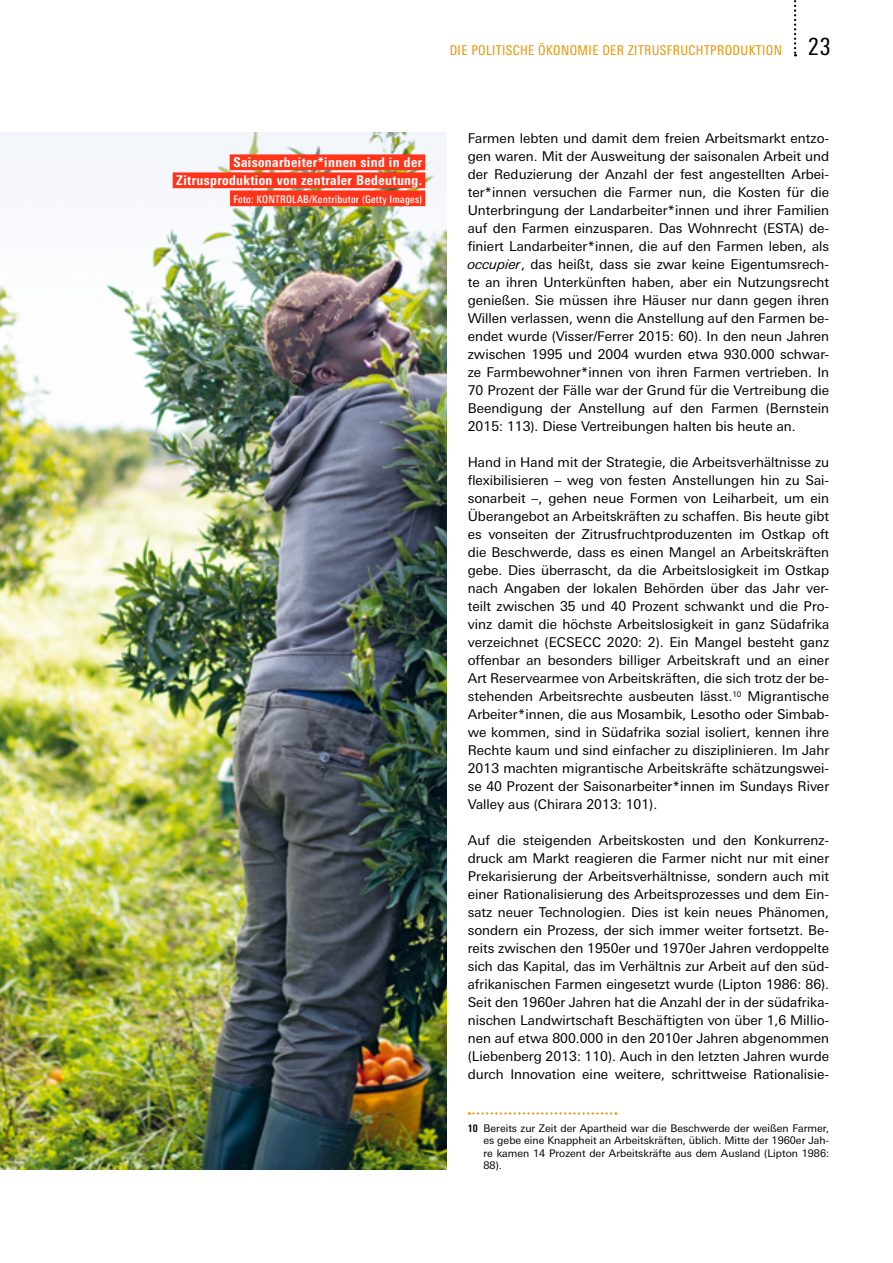
<style>
.page{position:relative;width:893px;height:1263px;background:#fff}
.page>*{position:absolute;margin:0;border:0;box-sizing:border-box;transform-origin:0 0}
.t1{font:condensed 24px "Linotype Univers";color:#000}
.t2{font:13.5px/18px "Linotype Univers Basic";color:#000;text-align:justify}
.t3{font:800 condensed 13.5px/18px "Linotype Univers";letter-spacing:.03em;color:#fff;text-align:right}
.t4{font:condensed 13.5px "Linotype Univers";letter-spacing:.03em;color:#f39200}
.t5{font:10.5px/12.6px "Linotype Univers Basic";color:#000;text-align:justify}
.t6{font:500 condensed 10.5px "Linotype Univers";letter-spacing:.02em;color:#fff}
.s1{font-style:italic}
.s2{font-family:"Linotype Univers";font-weight:700;font-stretch:condensed}
</style>
<div class="page">
<svg style="left:794px;top:0;width:2px;height:56px"></svg>
<svg style="left:469px;top:1112px;width:147px;height:2px"></svg>
<img style="left:0;top:133px;width:446px;height:1036px">
<div style="left:230px;top:154px;width:195px;height:16px;background:#ff3319"></div>
<div style="left:173px;top:172px;width:252px;height:16px;background:#ff3319"></div>
<div style="left:230px;top:190px;width:195px;height:16px;background:#ff3319"></div>
<p class="t4" style="left:450px;top:43px;width:334px">DIE POLITISCHE ÖKONOMIE DER ZITRUSFRUCHTPRODUKTION</p>
<h1 class="t1" style="left:808px;top:33px;width:24px">23</h1>
<p class="t3" style="left:176px;top:153px;width:247px">Saisonarbeiter*innen sind in der<br>Zitrusproduktion von zentraler Bedeutung.</p>
<p class="t6" style="left:233px;top:193px;width:190px">Foto: KONTROLAB/Kontributor (Getty Images)</p>
<p class="t2" style="left:468px;top:129px;width:363px">Farmen lebten und damit dem freien Arbeitsmarkt entzo&shy;gen waren. Mit der Ausweitung der saisonalen Arbeit und der Reduzierung der Anzahl der fest angestellten Arbei&shy;ter*innen versuchen die Farmer nun, die Kosten für die Unterbringung der Landarbeiter*innen und ihrer Familien auf den Farmen einzusparen. Das Wohnrecht (ESTA) de&shy;finiert Landarbeiter*innen, die auf den Farmen leben, als <span class="s1">occupier</span>, das heißt, dass sie zwar keine Eigentumsrech&shy;te an ihren Unterkünften haben, aber ein Nutzungsrecht genießen. Sie müssen ihre Häuser nur dann gegen ihren Willen verlassen, wenn die Anstellung auf den Farmen be&shy;endet wurde (Visser/Ferrer 2015: 60). In den neun Jahren zwischen 1995 und 2004 wurden etwa 930.000 schwar&shy;ze Farmbewohner*innen von ihren Farmen vertrieben. In 70 Prozent der Fälle war der Grund für die Vertreibung die Beendigung der Anstellung auf den Farmen (Bernstein 2015: 113). Diese Vertreibungen halten bis heute an.</p>
<p class="t2" style="left:468px;top:453px;width:363px">Hand in Hand mit der Strategie, die Arbeitsverhältnisse zu flexibilisieren – weg von festen Anstellungen hin zu Sai&shy;sonarbeit –, gehen neue Formen von Leiharbeit, um ein Überangebot an Arbeitskräften zu schaffen. Bis heute gibt es vonseiten der Zitrusfruchtproduzenten im Ostkap oft die Beschwerde, dass es einen Mangel an Arbeitskräften gebe. Dies überrascht, da die Arbeitslosigkeit im Ostkap nach Angaben der lokalen Behörden über das Jahr ver&shy;teilt zwischen 35 und 40 Prozent schwankt und die Pro&shy;vinz damit die höchste Arbeitslosigkeit in ganz Südafrika verzeichnet (ECSECC 2020: 2). Ein Mangel besteht ganz offenbar an besonders billiger Arbeitskraft und an einer Art Reservearmee von Arbeitskräften, die sich trotz der be&shy;stehenden Arbeitsrechte ausbeuten lässt.<sup>10</sup> Migrantische Arbeiter*innen, die aus Mosambik, Lesotho oder Simbab&shy;we kommen, sind in Südafrika sozial isoliert, kennen ihre Rechte kaum und sind einfacher zu disziplinieren. Im Jahr 2013 machten migrantische Arbeitskräfte schätzungswei&shy;se 40 Prozent der Saisonarbeiter*innen im Sundays River Valley aus (Chirara 2013: 101).</p>
<p class="t2" style="left:468px;top:831px;width:363px">Auf die steigenden Arbeitskosten und den Konkurrenz&shy;druck am Markt reagieren die Farmer nicht nur mit einer Prekarisierung der Arbeitsverhältnisse, sondern auch mit einer Rationalisierung des Arbeitsprozesses und dem Ein&shy;satz neuer Technologien. Dies ist kein neues Phänomen, sondern ein Prozess, der sich immer weiter fortsetzt. Be&shy;reits zwischen den 1950er und 1970er Jahren verdoppelte sich das Kapital, das im Verhältnis zur Arbeit auf den süd&shy;afrikanischen Farmen eingesetzt wurde (Lipton 1986: 86).<br>Seit den 1960er Jahren hat die Anzahl der in der südafrika&shy;nischen Landwirtschaft Beschäftigten von über 1,6 Millio&shy;nen auf etwa 800.000 in den 2010er Jahren abgenommen (Liebenberg 2013: 110). Auch in den letzten Jahren wurde durch Innovation eine weitere, schrittweise Rationalisie-</p>
<p class="t5" style="left:483px;top:1121px;width:347px;text-indent:-16px"><span class="s2">10</span> Bereits zur Zeit der Apartheid war die Beschwerde der weißen Farmer, es gebe eine Knappheit an Arbeitskräften, üblich. Mitte der 1960er Jah&shy;re kamen 14 Prozent der Arbeitskräfte aus dem Ausland (Lipton 1986:<br>88).</p>
</div>
